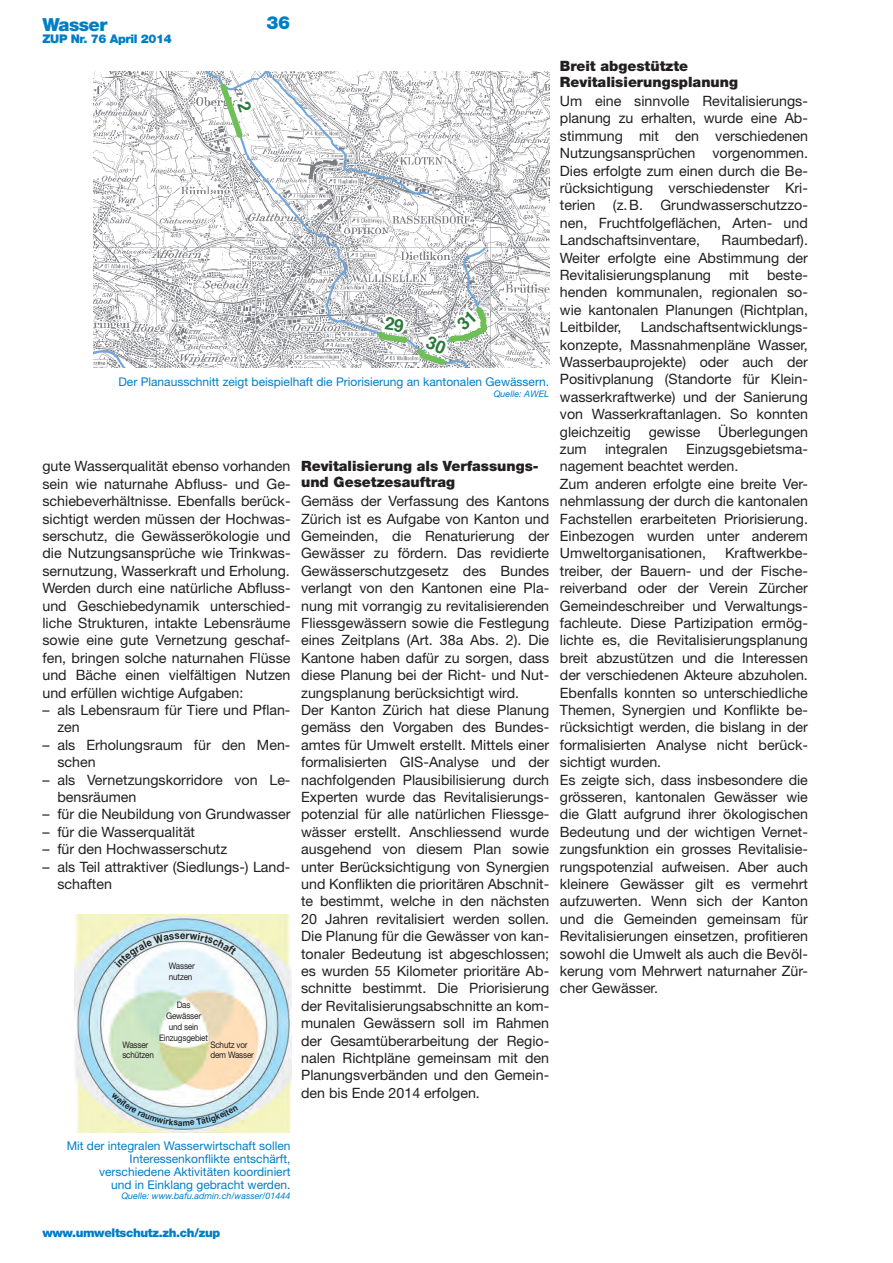
<style>
.page{position:relative;width:893px;height:1263px;background:#fff}
.page>*{position:absolute;margin:0;border:0;box-sizing:border-box;transform-origin:0 0}
.t1{font:900 18px "Helvetica Neue LT Std";letter-spacing:-.03em;color:#007ec5}
.t2{font:14.25px/17.4px "Helvetica Neue LT Std";color:#231f20}
.t3{font:900 14.25px/15.8px "Helvetica Neue LT Std";color:#231f20}
.t4{font:12px/12.8px "Helvetica Neue LT Std";color:#007ec5;text-align:right}
.t5{font:900 12px "Helvetica Neue LT Std";letter-spacing:-.03em;color:#007ec5}
.t6{font:9px/10.8px "Helvetica Neue LT Std";letter-spacing:-.02em;color:#231f20;scale:.9 1}
.t7{font:italic 9px "Helvetica Neue LT Std";color:#007ec5}
</style>
<div class="page">
<svg style="left:93px;top:71px;width:456px;height:296px"></svg>
<img style="left:75px;top:915px;width:216px;height:218px">
<svg style="left:216px;top:79px;width:41px;height:63px"></svg>
<svg style="left:373px;top:302px;width:117px;height:66px"></svg>
<svg style="left:111px;top:1093px;width:127px;height:33px"></svg>
<svg style="left:114px;top:933px;width:123px;height:35px"></svg>
<p class="t1" style="left:42px;top:18px;width:66px">Wasser</p>
<p class="t1" style="left:267px;top:12px;width:25px">36</p>
<p class="t5" style="left:42px;top:35px;width:131px">ZUP Nr. 76 April 2014</p>
<p class="t4" style="left:118px;top:377px;width:432px">Der Planausschnitt zeigt beispielhaft die Priorisierung an kantonalen Gewässern.</p>
<p class="t7" style="left:494px;top:391px;width:57px">Quelle: AWEL</p>
<p class="t2" style="left:42px;top:459px;width:250px;text-align:justify">gute Wasserqualität ebenso vorhanden sein wie naturnahe Abfluss- und Ge&shy;schiebeverhältnisse. Ebenfalls berück&shy;sichtigt werden müssen der Hochwas&shy;serschutz, die Gewässerökologie und die Nutzungsansprüche wie Trinkwas&shy;sernutzung, Wasserkraft und Erholung.<br>Werden durch eine natürliche Abfluss&shy;und Geschiebedynamik unterschied&shy;liche Strukturen, intakte Lebensräume sowie eine gute Vernetzung geschaf&shy;fen, bringen solche naturnahen Flüsse und Bäche einen vielfältigen Nutzen und erfüllen wichtige Aufgaben:</p>
<p class="t2" style="left:57px;top:703px;width:235px;text-indent:-15px">– als Lebensraum für Tiere und Pflan&shy;zen</p>
<p class="t2" style="left:57px;top:738px;width:235px;text-indent:-15px">– als Erholungsraum für den Men&shy;schen</p>
<p class="t2" style="left:57px;top:773px;width:235px;text-indent:-15px">– als Vernetzungskorridore von Le&shy;bensräumen</p>
<p class="t2" style="left:42px;top:807px;width:250px">– für die Neubildung von Grundwasser</p>
<p class="t2" style="left:42px;top:825px;width:154px">– für die Wasserqualität</p>
<p class="t2" style="left:42px;top:842px;width:186px">– für den Hochwasserschutz</p>
<p class="t2" style="left:57px;top:860px;width:235px;text-indent:-15px">– als Teil attraktiver (Siedlungs-) Land&shy;schaften</p>
<p class="t6" style="left:169px;top:962px;width:30px">Wasser nutzen</p>
<p class="t6" style="left:159px;top:1001px;width:56px;text-align:center">Das<br>Gewässer und sein<br>Einzugsgebiet</p>
<p class="t6" style="left:210px;top:1040px;width:50px">Schutz vor dem Wasser</p>
<p class="t6" style="left:122px;top:1040px;width:37px">Wasser schützen</p>
<p class="t3" style="left:301px;top:460px;width:239px">Revitalisierung als Verfassungs&shy;und Gesetzesauftrag</p>
<p class="t2" style="left:301px;top:494px;width:250px">Gemäss der Verfassung des Kantons Zürich ist es Aufgabe von Kanton und Gemeinden, die Renaturierung der Gewässer zu fördern. Das revidierte Gewässerschutzgesetz des Bundes verlangt von den Kantonen eine Pla&shy;nung mit vorrangig zu revitalisierenden Fliessgewässern sowie die Festlegung eines Zeitplans (Art. 38a Abs. 2). Die Kantone haben dafür zu sorgen, dass diese Planung bei der Richt- und Nut&shy;zungsplanung berücksichtigt wird.<br>Der Kanton Zürich hat diese Planung gemäss den Vorgaben des Bundes&shy;amtes für Umwelt erstellt. Mittels einer formalisierten GIS-Analyse und der nachfolgenden Plausibilisierung durch Experten wurde das Revitalisierungs&shy;potenzial für alle natürlichen Fliessge&shy;wässer erstellt. Anschliessend wurde ausgehend von diesem Plan sowie unter Berücksichtigung von Synergien und Konflikten die prioritären Abschnit&shy;te bestimmt, welche in den nächsten 20 Jahren revitalisiert werden sollen.<br>Die Planung für die Gewässer von kan&shy;tonaler Bedeutung ist abgeschlossen; es wurden 55 Kilometer prioritäre Ab&shy;schnitte bestimmt. Die Priorisierung der Revitalisierungsabschnitte an kom&shy;munalen Gewässern soll im Rahmen der Gesamtüberarbeitung der Regio&shy;nalen Richtpläne gemeinsam mit den Planungsverbänden und den Gemein&shy;den bis Ende 2014 erfolgen.</p>
<p class="t3" style="left:560px;top:60px;width:180px">Breit abgestützte<br>Revitalisierungsplanung</p>
<p class="t2" style="left:560px;top:94px;width:250px;text-align:justify">Um eine sinnvolle Revitalisierungs&shy;planung zu erhalten, wurde eine Ab&shy;stimmung mit den verschiedenen Nutzungsansprüchen vorgenommen.<br>Dies erfolgte zum einen durch die Be&shy;rücksichtigung verschiedenster Kri&shy;terien (z. B. Grundwasserschutzzo&shy;nen, Fruchtfolgeflächen, Arten- und Landschaftsinventare,</p>
<p class="t2" style="left:560px;top:233px;width:250px;text-align:justify;text-indent:162px">Raumbedarf).<br>Weiter erfolgte eine Abstimmung der Revitalisierungsplanung</p>
<p class="t2" style="left:560px;top:268px;width:250px;text-align:justify;text-indent:207px">beste&shy;henden kommunalen, regionalen so&shy;wie kantonalen Planungen (Richtplan, Leitbilder,</p>
<p class="t2" style="left:729px;top:268px;width:21px">mit</p>
<p class="t2" style="left:560px;top:320px;width:250px;text-align:justify;text-indent:81px">Landschaftsentwicklungs&shy;konzepte, Massnahmenpläne Wasser, Wasserbauprojekte) oder auch der Positivplanung (Standorte für Klein&shy;wasserkraftwerke) und der Sanierung von Wasserkraftanlagen. So konnten gleichzeitig gewisse Überlegungen zum</p>
<p class="t2" style="left:560px;top:442px;width:250px;text-indent:126px">Einzugsgebietsma&shy;nagement beachtet werden.<br>Zum anderen erfolgte eine breite Ver&shy;nehmlassung der durch die kantonalen<br>Fachstellen erarbeiteten Priorisierung.<br>Einbezogen wurden unter anderem<br>Umweltorganisationen,</p>
<p class="t2" style="left:605px;top:442px;width:64px">integralen</p>
<p class="t2" style="left:560px;top:546px;width:250px;text-indent:165px">Kraftwerkbe&shy;treiber, der Bauern- und der Fische&shy;reiverband oder der Verein Zürcher Gemeindeschreiber und Verwaltungs&shy;fachleute. Diese Partizipation ermög&shy;lichte es, die Revitalisierungsplanung breit abzustützen und die Interessen der verschiedenen Akteure abzuholen.<br>Ebenfalls konnten so unterschiedliche Themen, Synergien und Konflikte be&shy;rücksichtigt werden, die bislang in der formalisierten Analyse nicht berück&shy;sichtigt wurden.<br>Es zeigte sich, dass insbesondere die grösseren, kantonalen Gewässer wie die Glatt aufgrund ihrer ökologischen Bedeutung und der wichtigen Vernet&shy;zungsfunktion ein grosses Revitalisie&shy;rungspotenzial aufweisen. Aber auch kleinere Gewässer gilt es vermehrt aufzuwerten. Wenn sich der Kanton und die Gemeinden gemeinsam für Revitalisierungen einsetzen, profitieren sowohl die Umwelt als auch die Bevöl&shy;kerung vom Mehrwert naturnaher Zür&shy;cher Gewässer.</p>
<p class="t4" style="left:67px;top:1141px;width:225px">Mit der integralen Wasserwirtschaft sollen Interessenkonflikte entschärft, verschiedene Aktivitäten koordiniert<br>und in Einklang gebracht werden.</p>
<p class="t7" style="left:121px;top:1193px;width:171px">Quelle: www.bafu.admin.ch/wasser/01444</p>
<p class="t5" style="left:42px;top:1229px;width:179px">www.umweltschutz.zh.ch/zup</p>
</div>
